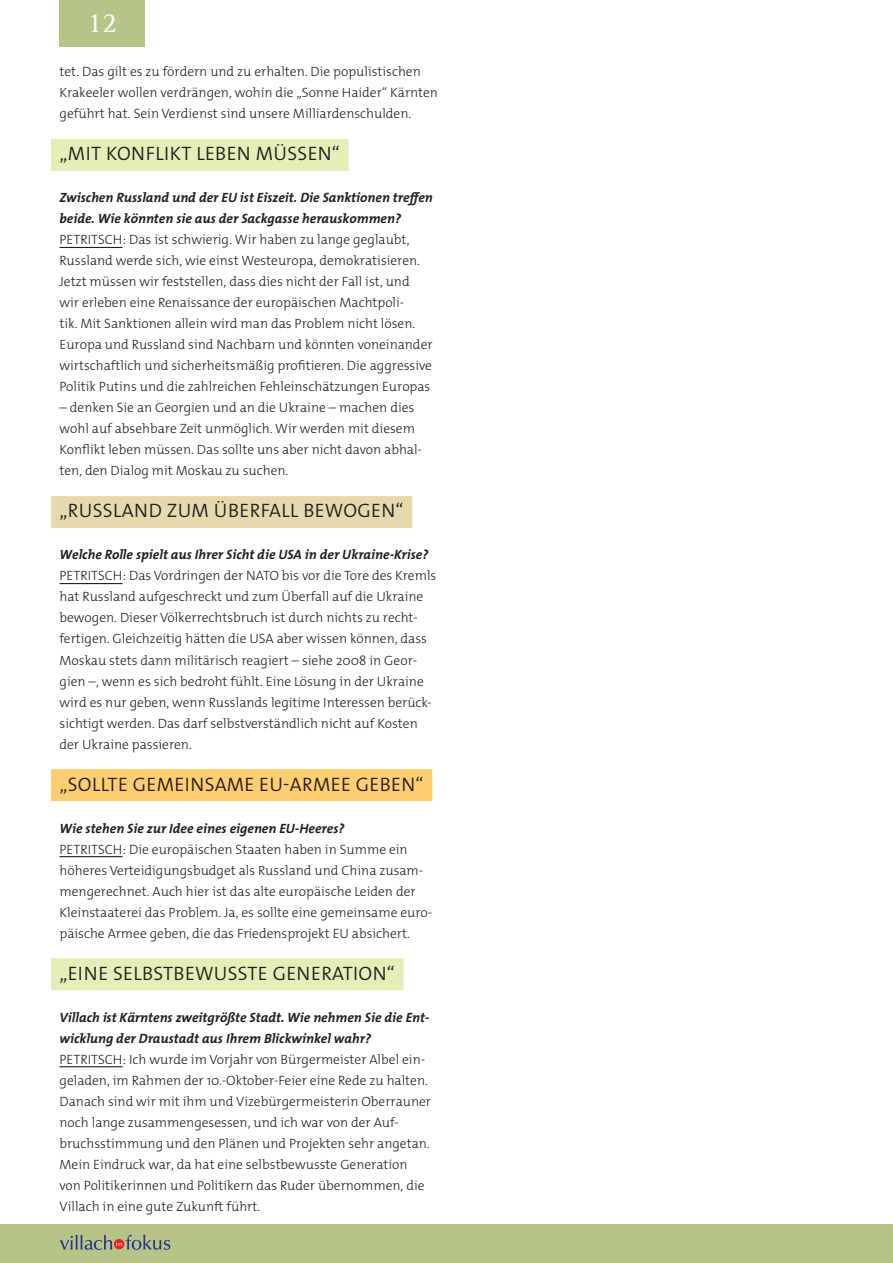
<style>
.page{position:relative;width:893px;height:1263px;background:#fff}
.page>*{position:absolute;margin:0;border:0;box-sizing:border-box;transform-origin:0 0}
.t1{font:28.5px "Rotis Serif";color:#fff}
.t2{font:300 19.5px "The Mix Os F";letter-spacing:.02em;color:#231f20}
.t3{font:300 13.5px/21px "The Mix Os F";color:#231f20}
.t4{font:italic 700 13.5px/21px "The Mix Os F";color:#231f20}
</style>
<div class="page">
<div style="left:60px;top:0;width:85px;height:47px;background:#b5c588"></div>
<div style="left:0;top:1225px;width:893px;height:38px;background:#b5c588"></div>
<svg style="left:60px;top:1235px;width:110px;height:15px"></svg>
<div style="left:51px;top:139px;width:298px;height:32px;background:#e6eeb8"></div>
<hr style="left:60px;top:247px;width:62px;height:1px;background:#231f20">
<div style="left:51px;top:496px;width:361px;height:32px;background:#e5daae"></div>
<hr style="left:60px;top:583px;width:62px;height:1px;background:#231f20">
<div style="left:51px;top:769px;width:381px;height:32px;background:#fecd70"></div>
<hr style="left:60px;top:856px;width:62px;height:1px;background:#231f20">
<div style="left:51px;top:958px;width:352px;height:32px;background:#e6eeb8"></div>
<hr style="left:60px;top:1066px;width:62px;height:1px;background:#231f20">
<h1 class="t1" style="left:87px;top:7px;width:31px">12</h1>
<p class="t3" style="left:60px;top:61px;width:380px">tet. Das gilt es zu fördern und zu erhalten. Die populistischen<br>Krakeeler wollen verdrängen, wohin die „Sonne Haider“ Kärnten geführt hat. Sein Verdienst sind unsere Milliardenschulden.</p>
<h2 class="t2" style="left:60px;top:141px;width:282px">„MIT KONFLIKT LEBEN MÜSSEN“</h2>
<p class="t4" style="left:60px;top:187px;width:375px">Zwischen Russland und der EU ist Eiszeit. Die Sanktionen treffen beide. Wie könnten sie aus der Sackgasse herauskommen?</p>
<p class="t3" style="left:60px;top:229px;width:375px">PETRITSCH: Das ist schwierig. Wir haben zu lange geglaubt, Russland werde sich, wie einst Westeuropa, demokratisieren.<br>Jetzt müssen wir feststellen, dass dies nicht der Fall ist, und wir erleben eine Renaissance der europäischen Machtpoli-<br>tik. Mit Sanktionen allein wird man das Problem nicht lösen.<br>Europa und Russland sind Nachbarn und könnten voneinander wirtschaftlich und sicherheitsmäßig profitieren. Die aggressive Politik Putins und die zahlreichen Fehleinschätzungen Europas</p>
<p class="t3" style="left:60px;top:397px;width:364px">– denken Sie an Georgien und an die Ukraine – machen dies wohl auf absehbare Zeit unmöglich. Wir werden mit diesem Konflikt leben müssen. Das sollte uns aber nicht davon abhal&shy;ten, den Dialog mit Moskau zu suchen.</p>
<h2 class="t2" style="left:60px;top:498px;width:346px">„RUSSLAND ZUM ÜBERFALL BEWOGEN“</h2>
<p class="t4" style="left:60px;top:544px;width:370px">Welche Rolle spielt aus Ihrer Sicht die USA in der Ukraine-Krise?</p>
<p class="t3" style="left:60px;top:565px;width:378px">PETRITSCH: Das Vordringen der NATO bis vor die Tore des Kremls hat Russland aufgeschreckt und zum Überfall auf die Ukraine bewogen. Dieser Völkerrechtsbruch ist durch nichts zu recht&shy;fertigen. Gleichzeitig hätten die USA aber wissen können, dass Moskau stets dann militärisch reagiert – siehe 2008 in Geor&shy;gien –, wenn es sich bedroht fühlt. Eine Lösung in der Ukraine wird es nur geben, wenn Russlands legitime Interessen berück&shy;sichtigt werden. Das darf selbstverständlich nicht auf Kosten der Ukraine passieren.</p>
<h2 class="t2" style="left:60px;top:771px;width:366px">„SOLLTE GEMEINSAME EU-ARMEE GEBEN“</h2>
<p class="t4" style="left:60px;top:818px;width:286px">Wie stehen Sie zur Idee eines eigenen EU-Heeres?</p>
<p class="t3" style="left:60px;top:838px;width:374px">PETRITSCH: Die europäischen Staaten haben in Summe ein höheres Verteidigungsbudget als Russland und China zusam&shy;mengerechnet. Auch hier ist das alte europäische Leiden der Kleinstaaterei das Problem. Ja, es sollte eine gemeinsame euro&shy;päische Armee geben, die das Friedensprojekt EU absichert.</p>
<h2 class="t2" style="left:60px;top:960px;width:337px">„EINE SELBSTBEWUSSTE GENERATION“</h2>
<p class="t4" style="left:60px;top:1007px;width:371px">Villach ist Kärntens zweitgrößte Stadt. Wie nehmen Sie die Ent&shy;wicklung der Draustadt aus Ihrem Blickwinkel wahr?</p>
<p class="t3" style="left:60px;top:1049px;width:373px">PETRITSCH: Ich wurde im Vorjahr von Bürgermeister Albel ein&shy;geladen, im Rahmen der 10.-Oktober-Feier eine Rede zu halten.<br>Danach sind wir mit ihm und Vizebürgermeisterin Oberrauner noch lange zusammengesessen, und ich war von der Auf&shy;bruchsstimmung und den Plänen und Projekten sehr angetan.<br>Mein Eindruck war, da hat eine selbstbewusste Generation von Politikerinnen und Politikern das Ruder übernommen, die Villach in eine gute Zukunft führt.</p>
</div>
